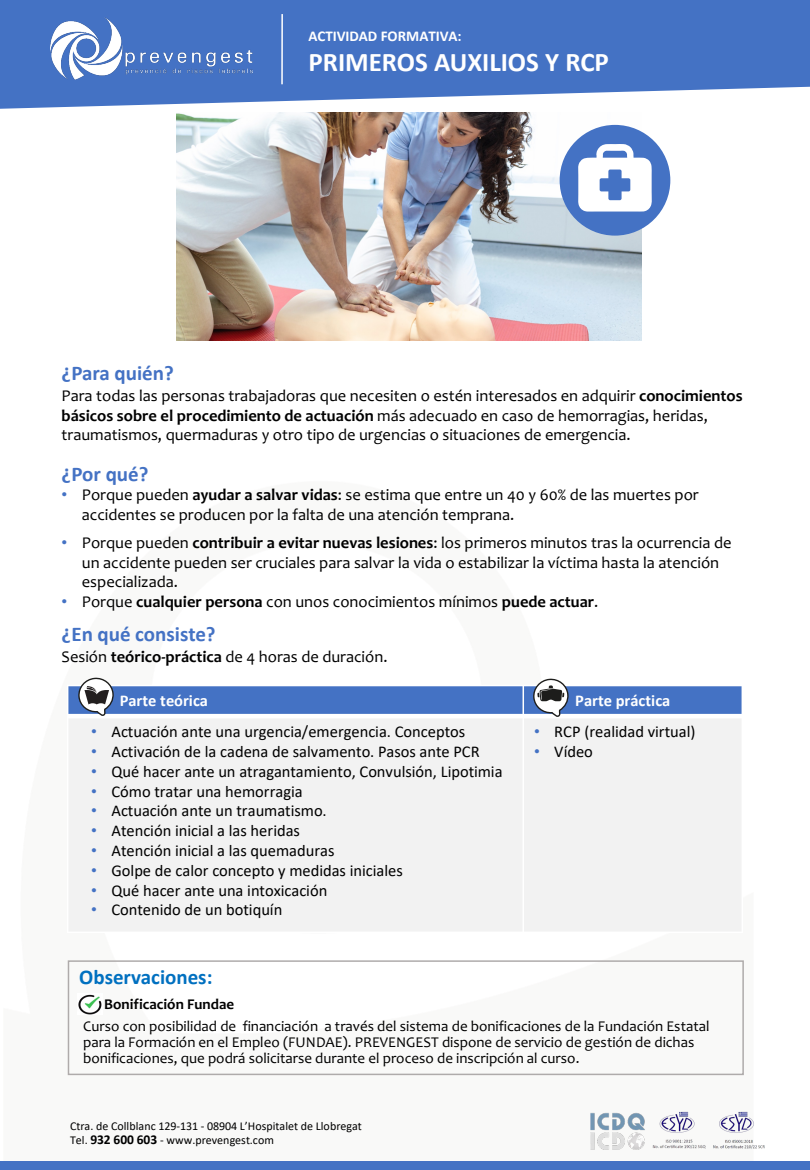
<style>
.page{position:relative;width:810px;height:1170px;background:#fff}
.page>*{position:absolute;margin:0;border:0;box-sizing:border-box;transform-origin:0 0}
.t1{font:700 27px "Calibri";color:#fff}
.t2{font:700 21px "Calibri";color:#4472c4}
.t3{font:700 21px "Calibri";color:#0070c0}
.t4{font:16.5px/19.6px "Candara";color:#000}
.t5{font:16.5px "Calibri";color:#000}
.t6{font:700 16.5px "Calibri";color:#fff}
.t7{font:15px/16.4px "Candara";color:#000}
.t8{font:700 15px "Calibri";letter-spacing:-.005em;color:#fff}
.t9{font:700 15px "Candara";color:#000}
.t10{font:12px/14.7px "Calibri";color:#000}
.s1{font-weight:700}
.s2{font-family:"Arial";color:#4472c4}
.s3{font-weight:700;font-size:13.5px}
</style>
<div class="page">
<img style="left:176px;top:112px;width:466px;height:228px">
<svg style="left:0;top:0;width:810px;height:109px;background:#5a83cb"></svg>
<hr style="left:281px;top:14px;width:2px;height:70px;background:#fff">
<img style="left:51px;top:17px;width:202px;height:63px">
<div style="left:0;top:1161px;width:810px;height:9px;background:#4472c4"></div>
<div style="left:68px;top:686px;width:455px;height:30px;background:#4472c4"></div>
<div style="left:523px;top:686px;width:219px;height:30px;background:#4472c4"></div>
<div style="left:68px;top:716px;width:455px;height:216px;background:#f2f2f2"></div>
<div style="left:523px;top:716px;width:219px;height:216px;background:#f2f2f2"></div>
<hr style="left:523px;top:685px;width:1px;height:248px;background:#fff">
<hr style="left:67px;top:714px;width:676px;height:4px;background:#fff">
<img style="left:590px;top:1111px;width:175px;height:39px">
<svg style="left:533px;top:679px;width:36px;height:38px"></svg>
<svg style="left:78px;top:678px;width:36px;height:38px"></svg>
<div style="left:560px;top:125px;width:110px;height:111px;background:#4472c4;border-radius:50%"></div>
<svg style="left:578px;top:144px;width:74px;height:68px"></svg>
<div style="left:68px;top:960px;width:676px;height:115px;border:2px solid #afabab"></div>
<img style="left:78px;top:994px;width:24px;height:21px">
<p class="t8" style="left:309px;top:27px;width:155px">ACTIVIDAD FORMATIVA:</p>
<h1 class="t1" style="left:309px;top:46px;width:302px">PRIMEROS AUXILIOS Y RCP</h1>
<p class="t2" style="left:62px;top:360px;width:114px">¿Para quién?</p>
<p class="t4" style="left:62px;top:388px;width:682px">Para todas las personas trabajadoras que necesiten o estén interesados en adquirir <span class="s1">conocimientos básicos sobre el procedimiento de actuación</span> más adecuado en caso de hemorragias, heridas, traumatismos, quermaduras y otro tipo de urgencias o situaciones de emergencia.</p>
<p class="t2" style="left:62px;top:461px;width:88px">¿Por qué?</p>
<p class="t4" style="left:82px;top:486px;width:618px;text-indent:-20px"><span class="s2">•</span> Porque pueden <span class="s1">ayudar a salvar vidas</span>: se estima que entre un 40 y 60% de las muertes por accidentes se producen por la falta de una atención temprana.</p>
<p class="t4" style="left:82px;top:535px;width:651px;text-indent:-20px"><span class="s2">•</span> Porque pueden <span class="s1">contribuir a evitar nuevas lesiones</span>: los primeros minutos tras la ocurrencia de un accidente pueden ser cruciales para salvar la vida o estabilizar la víctima hasta la atención especializada.</p>
<p class="t4" style="left:62px;top:593px;width:538px"><span class="s2">•</span> Porque <span class="s1">cualquier persona</span> con unos conocimientos mínimos <span class="s1">puede actuar</span>.</p>
<p class="t2" style="left:62px;top:621px;width:156px">¿En qué consiste?</p>
<p class="t4" style="left:62px;top:649px;width:327px">Sesión <span class="s1">teórico-práctica</span> de 4 horas de duración.</p>
<p class="t6" style="left:120px;top:690px;width:90px">Parte teórica</p>
<p class="t6" style="left:575px;top:690px;width:97px">Parte práctica</p>
<p class="t5" style="left:91px;top:721px;width:375px"><span class="s2">•</span> Actuación ante una urgencia/emergencia. Conceptos</p>
<p class="t5" style="left:91px;top:742px;width:390px"><span class="s2">•</span> Activación de la cadena de salvamento. Pasos ante PCR</p>
<p class="t5" style="left:91px;top:761px;width:413px"><span class="s2">•</span> Qué hacer ante un atragantamiento, Convulsión, Lipotimia</p>
<p class="t5" style="left:91px;top:781px;width:213px"><span class="s2">•</span> Cómo tratar una hemorragia</p>
<p class="t5" style="left:91px;top:800px;width:237px"><span class="s2">•</span> Actuación ante un traumatismo.</p>
<p class="t5" style="left:91px;top:820px;width:210px"><span class="s2">•</span> Atención inicial a las heridas</p>
<p class="t5" style="left:91px;top:841px;width:245px"><span class="s2">•</span> Atención inicial a las quemaduras</p>
<p class="t5" style="left:91px;top:860px;width:313px"><span class="s2">•</span> Golpe de calor concepto y medidas iniciales</p>
<p class="t5" style="left:91px;top:880px;width:238px"><span class="s2">•</span> Qué hacer ante una intoxicación</p>
<p class="t5" style="left:91px;top:899px;width:193px"><span class="s2">•</span> Contenido de un botiquín</p>
<p class="t5" style="left:534px;top:721px;width:163px"><span class="s2">•</span> RCP (realidad virtual)</p>
<p class="t5" style="left:534px;top:742px;width:60px"><span class="s2">•</span> Vídeo</p>
<p class="t3" style="left:79px;top:964px;width:135px">Observaciones:</p>
<p class="t9" style="left:104px;top:999px;width:131px">Bonificación Fundae</p>
<p class="t7" style="left:83px;top:1019px;width:628px">Curso con posibilidad de financiación a través del sistema de bonificaciones de la Fundación Estatal para la Formación en el Empleo (FUNDAE). PREVENGEST dispone de servicio de gestión de dichas bonificaciones, que podrá solicitarse durante el proceso de inscripción al curso.</p>
<p class="t10" style="left:70px;top:1118px;width:293px">Ctra. de Collblanc 129-131 - 08904 L’Hospitalet de Llobregat<br>Tel. <span class="s3">932 600 603</span> - www.prevengest.com</p>
</div>
